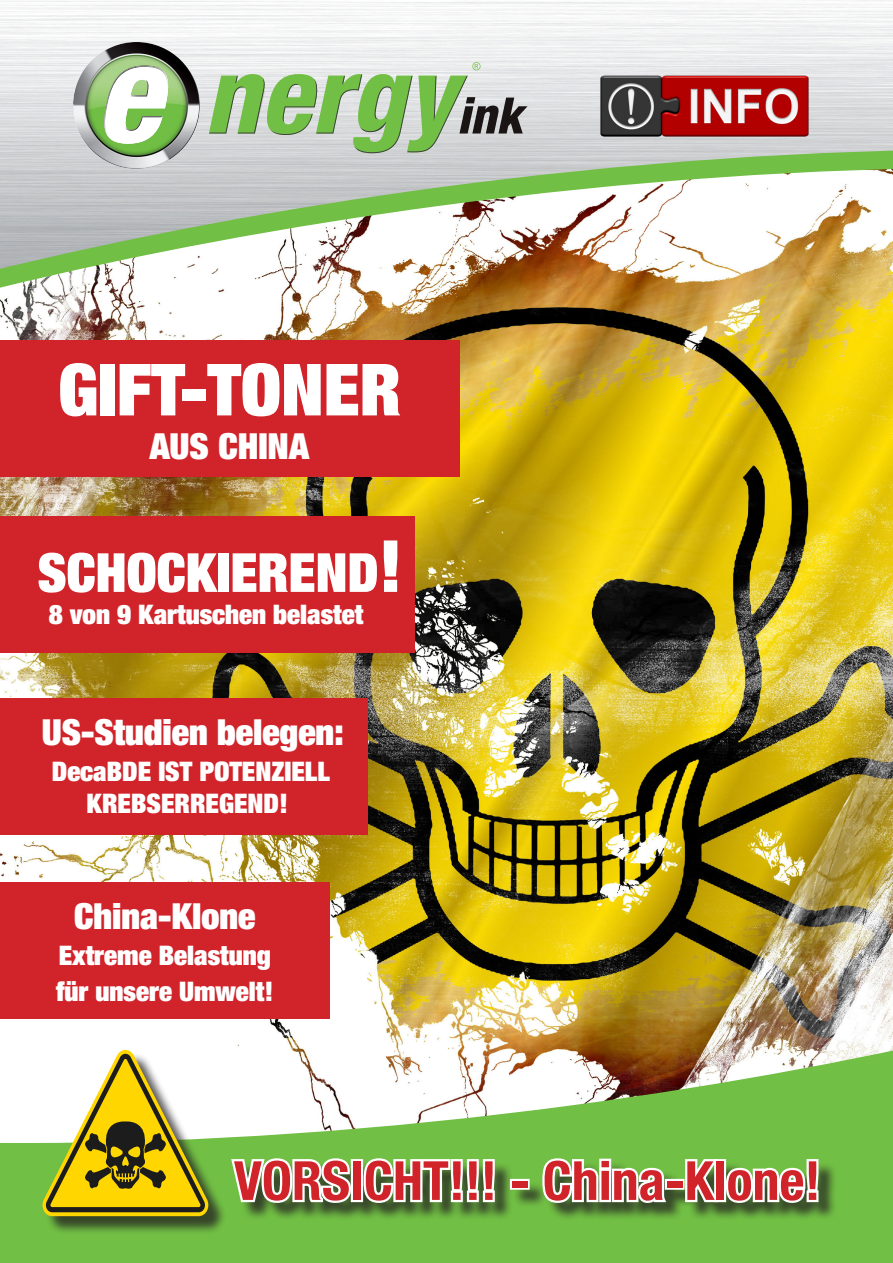
<style>
.page{position:relative;width:893px;height:1263px;background:#fff}
.page>*{position:absolute;margin:0;border:0;box-sizing:border-box;transform-origin:0 0}
.t1{font:900 condensed 72px "Helvetica Neue LT Std";color:#fff}
.t2{font:700 condensed 54px "Helvetica Neue LT Std";color:#d1232a}
.t3{font:900 condensed 54px "Helvetica Neue LT Std";color:#fff}
.t4{font:900 condensed 36px "Helvetica Neue LT Std";color:#fff}
.t5{font:900 condensed 27px "Helvetica Neue LT Std";color:#fff}
.s1{font-size:72px}
</style>
<div class="page">
<img style="left:0;top:149px;width:893px;height:901px">
<svg style="left:0;top:1050px;width:893px;height:213px;fill:#71bf44"></svg>
<img style="left:73px;top:42px;width:127px;height:127px;border-radius:63px">
<svg style="left:100px;top:37px;width:428px;height:116px"></svg>
<div style="left:234px;top:1161px;width:603px;height:60px;background:#231f20;opacity:.75"></div>
<svg style="left:229px;top:1156px;width:124px;height:107px"></svg>
<div style="left:351px;top:1159px;width:12px;height:43px;border:4px solid #fff"></div>
<svg style="left:361px;top:1156px;width:136px;height:49px"></svg>
<div style="left:510px;top:1179px;width:20px;height:11px;border:4px solid #fff"></div>
<svg style="left:540px;top:1156px;width:130px;height:49px"></svg>
<div style="left:665px;top:1179px;width:19px;height:11px;border:4px solid #fff"></div>
<svg style="left:683px;top:1157px;width:138px;height:48px"></svg>
<div style="left:45px;top:1053px;width:182px;height:182px;background:#231f20;opacity:.75"></div>
<svg style="left:40px;top:1048px;width:171px;height:168px"></svg>
<div style="left:0;top:698px;width:368px;height:136px;background:#d1232a"></div>
<div style="left:0;top:882px;width:330px;height:136px;background:#d1232a"></div>
<img style="left:583px;top:58px;width:242px;height:95px">
<div style="left:0;top:340px;width:459px;height:136px;background:#d1232a"></div>
<div style="left:0;top:517px;width:415px;height:136px;background:#d1232a"></div>
<p class="t1" style="left:58px;top:344px;width:344px">GIFT-TONER</p>
<p class="t4" style="left:150px;top:423px;width:162px">AUS CHINA</p>
<p class="t3" style="left:38px;top:538px;width:366px">SCHOCKIEREND<span class="s1">!</span></p>
<p class="t5" style="left:49px;top:597px;width:316px">8 von 9 Kartuschen belastet</p>
<p class="t4" style="left:42px;top:709px;width:304px">US-Studien belegen:</p>
<p class="t5" style="left:52px;top:754px;width:280px">DecaBDE IST POTENZIELL</p>
<p class="t5" style="left:87px;top:786px;width:203px">KREBSERREGEND!</p>
<p class="t4" style="left:74px;top:893px;width:183px">China-Klone</p>
<p class="t5" style="left:59px;top:938px;width:213px">Extreme Belastung</p>
<p class="t5" style="left:56px;top:974px;width:219px">für unsere Umwelt!</p>
<p class="t2" style="left:234px;top:1148px;width:588px">VORSICHT!!! - China-Klone!</p>
</div>
